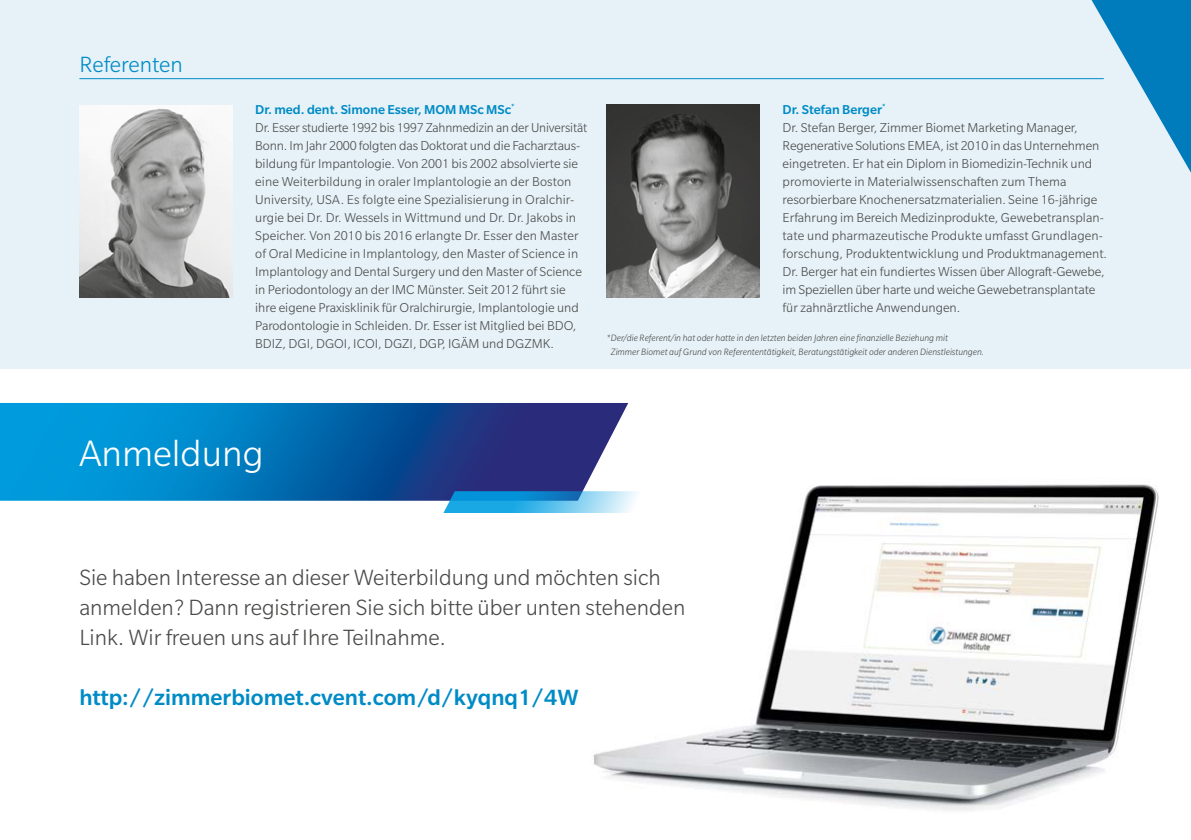
<style>
.page{position:relative;width:1191px;height:840px;background:#fff}
.page>*{position:absolute;margin:0;border:0;box-sizing:border-box;transform-origin:0 0}
.t1{font:300 40px "Slate Pro";color:#fff}
.t2{font:300 24px/30px "Slate Pro";color:#4a4a49}
.t3{font:500 24px "Slate Pro";color:#008bc6}
.t4{font:300 24px "Slate Pro";color:#008bc6}
.t5{font:300 14px/18px "Slate Pro";color:#4a4a49}
.t6{font:italic 300 10px/14px "Slate Pro";color:#4a4a49}
.s1{font-weight:500;color:#008bc6}
</style>
<div class="page">
<img style="left:558px;top:484px;width:601px;height:327px">
<div style="left:0;top:0;width:1191px;height:369px;background:#e6f2f8"></div>
<svg style="left:0;top:403px;width:628px;height:97px;background:#126baf"></svg>
<svg style="left:443px;top:491px;width:278px;height:21px"></svg>
<hr style="left:79px;top:78px;width:1024px;height:1px;background:#008bc6">
<svg style="left:1091px;top:0;width:100px;height:173px;background:#77b8da"></svg>
<img style="left:79px;top:105px;width:153px;height:192px">
<img style="left:607px;top:105px;width:153px;height:192px">
<h2 class="t4" style="left:79px;top:52px;width:105px">Referenten</h2>
<p class="t5" style="left:255px;top:100px;width:333px"><span class="s1">Dr. med. dent. Simone Esser, MOM MSc MSc</span><sup>*<br></sup>Dr. Esser studierte 1992 bis 1997 Zahnmedizin an der Universität Bonn. Im Jahr 2000 folgten das Doktorat und die Facharztaus&shy;bildung für Impantologie. Von 2001 bis 2002 absolvierte sie eine Weiterbildung in oraler Implantologie an der Boston University, USA. Es folgte eine Spezialisierung in Oralchir&shy;urgie bei Dr. Dr. Wessels in Wittmund und Dr. Dr. Jakobs in Speicher. Von 2010 bis 2016 erlangte Dr. Esser den Master of Oral Medicine in Implantology, den Master of Science in Implantology and Dental Surgery und den Master of Science in Periodontology an der IMC Münster. Seit 2012 führt sie ihre eigene Praxisklinik für Oralchirurgie, Implantologie und Parodontologie in Schleiden. Dr. Esser ist Mitglied bei BDO, BDIZ, DGI, DGOI, ICOI, DGZI, DGP, IGÄM und DGZMK.</p>
<p class="t5" style="left:782px;top:100px;width:326px"><span class="s1">Dr. Stefan Berger</span><sup>*<br></sup>Dr. Stefan Berger, Zimmer Biomet Marketing Manager, Regenerative Solutions EMEA, ist 2010 in das Unternehmen eingetreten. Er hat ein Diplom in Biomedizin-Technik und promovierte in Materialwissenschaften zum Thema resorbierbare Knochenersatzmaterialien. Seine 16-jährige Erfahrung im Bereich Medizinprodukte, Gewebetransplan&shy;tate und pharmazeutische Produkte umfasst Grundlagen&shy;forschung, Produktentwicklung und Produktmanagement.<br>Dr. Berger hat ein fundiertes Wissen über Allograft-Gewebe, im Speziellen über harte und weiche Gewebetransplantate für zahnärztliche Anwendungen.</p>
<p class="t6" style="left:611px;top:331px;width:375px;text-indent:-4px">*Der/die Referent/in hat oder hatte in den letzten beiden Jahren eine finanzielle Beziehung mit<br>Zimmer Biomet auf Grund von Referententätigkeit, Beratungstätigkeit oder anderen Dienstleistungen.</p>
<h1 class="t1" style="left:79px;top:432px;width:186px">Anmeldung</h1>
<h2 class="t2" style="left:79px;top:562px;width:607px">Sie haben Interesse an dieser Weiterbildung und möchten sich anmelden? Dann registrieren Sie sich bitte über unten stehenden<br>Link. Wir freuen uns auf Ihre Teilnahme.</h2>
<h2 class="t3" style="left:79px;top:684px;width:500px">http://zimmerbiomet.cvent.com/d/kyqnq1/4W</h2>
</div>
